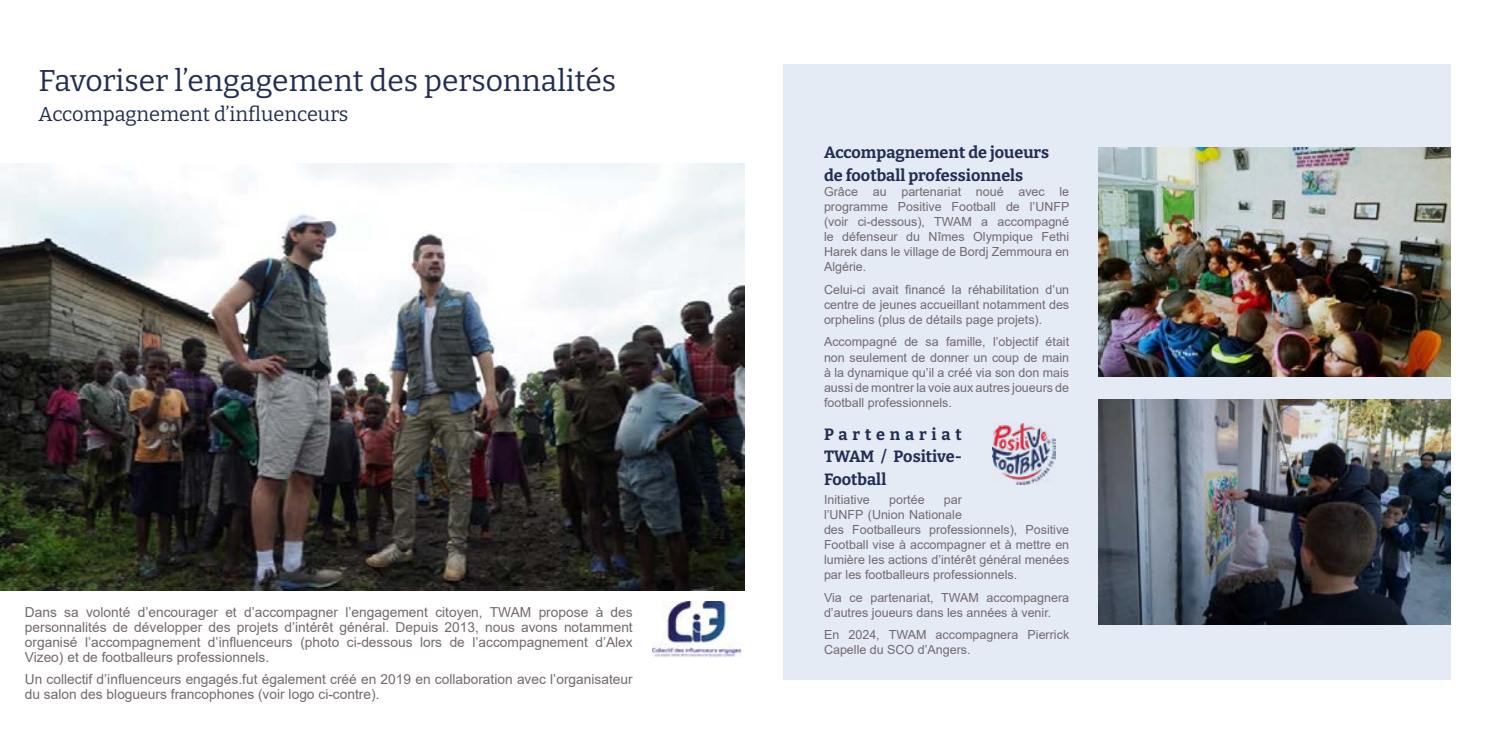
<style>
.page{position:relative;width:1489px;height:745px;background:#fff}
.page>*{position:absolute;margin:0;border:0;box-sizing:border-box;transform-origin:0 0}
.t1{font:30px "Bitter";color:#212d52}
.t2{font:20px "Bitter";color:#212d52}
.t3{font:700 16.25px/22.5px "Bitter";color:#212d52}
.t4{font:13.75px/15px "Arial";color:#73696f;text-align:justify}
.t5{font:12.5px/15px "Arial";color:#73696f;text-align:justify}
</style>
<div class="page">
<div style="left:783px;top:64px;width:667px;height:615px;background:#e4ebf5"></div>
<img style="left:1098px;top:399px;width:352px;height:225px">
<img style="left:1098px;top:147px;width:352px;height:229px">
<img style="left:0;top:163px;width:744px;height:426px">
<img style="left:992px;top:423px;width:63px;height:61px">
<img style="left:652px;top:601px;width:90px;height:56px">
<h1 class="t1" style="left:39px;top:62px;width:579px">Favoriser l’engagement des personnalités</h1>
<h2 class="t2" style="left:39px;top:101px;width:311px">Accompagnement d’influenceurs</h2>
<p class="t4" style="left:25px;top:604px;width:609px">Dans sa volonté d’encourager et d’accompagner l’engagement citoyen, TWAM propose à des personnalités de développer des projets d’intérêt général. Depuis 2013, nous avons notamment organisé l’accompagnement d’influenceurs (photo ci-dessous lors de l’accompagnement d’Alex Vizeo) et de footballeurs professionnels.</p>
<p class="t4" style="left:25px;top:671px;width:609px">Un collectif d’influenceurs engagés.fut également créé en 2019 en collaboration avec l’organisateur du salon des blogueurs francophones (voir logo ci-contre).</p>
<h3 class="t3" style="left:824px;top:140px;width:226px">Accompagnement de joueurs de football professionnels</h3>
<p class="t5" style="left:824px;top:184px;width:247px">Grâce au partenariat noué avec le programme Positive Football de l’UNFP (voir ci-dessous), TWAM a accompagné le défenseur du Nîmes Olympique Fethi Harek dans le village de Bordj Zemmoura en Algérie.</p>
<p class="t5" style="left:824px;top:282px;width:247px">Celui-ci avait financé la réhabilitation d’un centre de jeunes accueillant notamment des orphelins (plus de détails page projets).</p>
<p class="t5" style="left:824px;top:334px;width:247px">Accompagné de sa famille, l’objectif était non seulement de donner un coup de main à la dynamique qu’il a créé via son don mais aussi de montrer la voie aux autres joueurs de football professionnels.</p>
<h3 class="t3" style="left:824px;top:422px;width:139px;text-align:justify">Partenariat TWAM / Positive-Football</h3>
<p class="t5" style="left:824px;top:492px;width:47px">Initiative</p>
<p class="t5" style="left:889px;top:492px;width:37px">portée</p>
<p class="t5" style="left:824px;top:492px;width:247px;text-align:left;text-indent:120px">par<br>l’UNFP (Union Nationale<br>des Footballeurs professionnels), Positive Football vise à accompagner et à mettre en lumière les actions d’intérêt général menées par les footballeurs professionnels.</p>
<p class="t5" style="left:824px;top:589px;width:247px">Via ce partenariat, TWAM accompagnera d’autres joueurs dans les années à venir.</p>
<p class="t5" style="left:824px;top:627px;width:247px">En 2024, TWAM accompagnera Pierrick<br>Capelle du SCO d’Angers.</p>
</div>
